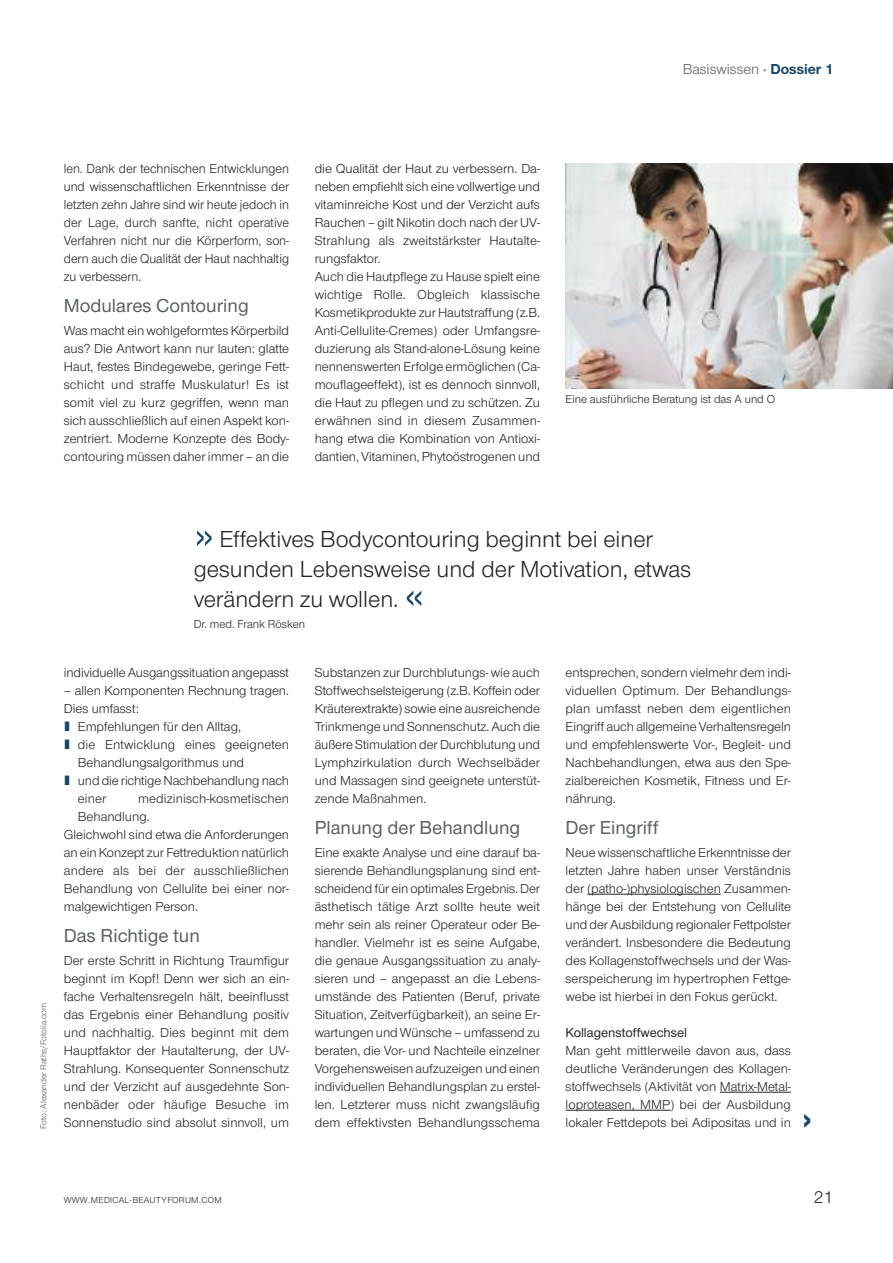
<style>
.page{position:relative;width:893px;height:1263px;background:#fff}
.page>*{position:absolute;margin:0;border:0;box-sizing:border-box;transform-origin:0 0}
.t1{font:24px/30px "Nimbus Sans Novus T";color:#222221}
.t2{font:900 21.15px "Nimbus Sans Novus T";color:#194667;scale:.67 1}
.t3{font:500 19.5px "Nimbus Sans Novus T";color:#58615f}
.t4{font:18px "Nimbus Sans Novus T";color:#222221}
.t5{font:15px "Nimbus Sans Novus T";color:#58615f}
.t6{font:13.5px/18px "Nimbus Sans Novus T";color:#222221;text-align:justify}
.t7{font:13.5px/18px "Nimbus Sans Novus T";color:#222221;text-align:justify;scale:.96 1}
.t8{font:500 13.5px "Nimbus Sans Novus T";color:#222221}
.t9{font:12px "Nimbus Sans Novus T";color:#222221}
.t10{font:9px "Nimbus Sans Novus T";color:#58615f}
.t11{font:9px "Nimbus Sans Novus T";letter-spacing:.025em;color:#222221}
.s1{font-weight:700;color:#999c7c}
.s2{font-weight:700;color:#194667}
.s3{font-size:52.5px;color:#194667}
.s4{font-weight:900;font-size:14.1px;color:#194667}
</style>
<div class="page">
<hr style="left:587px;top:894px;width:134px;height:1px;background:#222221">
<hr style="left:720px;top:1092px;width:68px;height:1px;background:#222221">
<hr style="left:566px;top:1110px;width:104px;height:1px;background:#222221">
<img style="left:566px;top:164px;width:327px;height:225px">
<p class="t5" style="left:683px;top:60px;width:152px">Basiswissen <span class="s1">·</span> <span class="s2">Dossier 1</span></p>
<p class="t7" style="left:64px;top:159px;width:236px">len. Dank der technischen Entwicklungen und wissenschaftlichen Erkenntnisse der letzten zehn Jahre sind wir heute jedoch in der Lage, durch sanfte, nicht operative Verfahren nicht nur die Körperform, son&shy;dern auch die Qualität der Haut nachhaltig zu verbessern.</p>
<h3 class="t3" style="left:64px;top:294px;width:186px">Modulares Contouring</h3>
<p class="t6" style="left:64px;top:321px;width:227px">Was macht ein wohlgeformtes Körperbild aus? Die Antwort kann nur lauten: glatte Haut, festes Bindegewebe, geringe Fett&shy;schicht und straffe Muskulatur! Es ist somit viel zu kurz gegriffen, wenn man sich ausschließlich auf einen Aspekt kon&shy;zentriert. Moderne Konzepte des Body&shy;contouring müssen daher immer – an die</p>
<p class="t6" style="left:315px;top:159px;width:227px;text-align:left">die Qualität der Haut zu verbessern. Da&shy;neben empfiehlt sich eine vollwertige und vitaminreiche Kost und der Verzicht aufs Rauchen – gilt Nikotin doch nach der UV-Strahlung als zweitstärkster Hautalte&shy;rungsfaktor.<br>Auch die Hautpflege zu Hause spielt eine wichtige Rolle. Obgleich klassische Kosmetikprodukte zur Hautstraffung (z.B.<br>Anti-Cellulite-Cremes) oder Umfangsre&shy;duzierung als Stand-alone-Lösung keine nennenswerten Erfolge ermöglichen (Ca&shy;mouflageeffekt), ist es dennoch sinnvoll, die Haut zu pflegen und zu schützen. Zu erwähnen sind in diesem Zusammen&shy;hang etwa die Kombination von Antioxi&shy;dantien, Vitaminen, Phytoöstrogenen und</p>
<p class="t9" style="left:566px;top:391px;width:211px">Eine ausführliche Beratung ist das A und O</p>
<h1 class="t1" style="left:194px;top:523px;width:499px"><span class="s3">»</span> Effektives Bodycontouring beginnt bei einer gesunden Lebensweise und der Motivation, etwas verändern zu wollen. <span class="s3">«</span></h1>
<p class="t9" style="left:194px;top:616px;width:113px">Dr. med. Frank Rösken</p>
<p class="t10" style="left:38px;top:1129px;width:128px;rotate:-90deg">Foto: Alexander Raths/Fotolia.com</p>
<p class="t6" style="left:64px;top:663px;width:227px">individuelle Ausgangssituation angepasst</p>
<p class="t6" style="left:64px;top:681px;width:227px">– allen Komponenten Rechnung tragen.</p>
<p class="t6" style="left:64px;top:699px;width:77px">Dies umfasst:</p>
<p class="t6" style="left:64px;top:717px;width:179px"><span class="s4">I</span> Empfehlungen für den Alltag,</p>
<p class="t6" style="left:64px;top:735px;width:227px"><span class="s4">I</span> die Entwicklung eines geeigneten</p>
<p class="t6" style="left:78px;top:753px;width:168px">Behandlungsalgorithmus und</p>
<p class="t6" style="left:64px;top:771px;width:227px"><span class="s4">I</span> und die richtige Nachbehandlung nach</p>
<p class="t6" style="left:78px;top:789px;width:30px">einer</p>
<p class="t6" style="left:138px;top:789px;width:153px">medizinisch-kosmetischen</p>
<p class="t6" style="left:78px;top:807px;width:74px">Behandlung.</p>
<p class="t6" style="left:64px;top:825px;width:227px">Gleichwohl sind etwa die Anforderungen</p>
<p class="t6" style="left:64px;top:843px;width:227px">an ein Konzept zur Fettreduktion natürlich</p>
<p class="t6" style="left:64px;top:861px;width:227px">andere als bei der ausschließlichen</p>
<p class="t6" style="left:64px;top:879px;width:227px">Behandlung von Cellulite bei einer nor-</p>
<p class="t6" style="left:64px;top:897px;width:136px">malgewichtigen Person.</p>
<h3 class="t3" style="left:64px;top:924px;width:138px">Das Richtige tun</h3>
<p class="t6" style="left:64px;top:951px;width:227px">Der erste Schritt in Richtung Traumfigur beginnt im Kopf! Denn wer sich an ein&shy;fache Verhaltensregeln hält, beeinflusst das Ergebnis einer Behandlung positiv und nachhaltig. Dies beginnt mit dem Hauptfaktor der Hautalterung, der UV-Strahlung. Konsequenter Sonnenschutz und der Verzicht auf ausgedehnte Son&shy;nenbäder oder häufige Besuche im Sonnenstudio sind absolut sinnvoll, um</p>
<p class="t6" style="left:315px;top:663px;width:227px">Substanzen zur Durchblutungs- wie auch Stoffwechselsteigerung (z.B. Koffein oder Kräuterextrakte) sowie eine ausreichende Trinkmenge und Sonnenschutz. Auch die äußere Stimulation der Durchblutung und Lymphzirkulation durch Wechselbäder und Massagen sind geeignete unterstüt&shy;zende Maßnahmen.</p>
<h3 class="t3" style="left:315px;top:816px;width:207px">Planung der Behandlung</h3>
<p class="t6" style="left:315px;top:843px;width:227px">Eine exakte Analyse und eine darauf ba&shy;sierende Behandlungsplanung sind ent&shy;scheidend für ein optimales Ergebnis. Der ästhetisch tätige Arzt sollte heute weit mehr sein als reiner Operateur oder Be&shy;handler. Vielmehr ist es seine Aufgabe, die genaue Ausgangssituation zu analy&shy;sieren und – angepasst an die Lebens&shy;umstände des Patienten (Beruf, private Situation, Zeitverfügbarkeit), an seine Er&shy;wartungen und Wünsche – umfassend zu beraten, die Vor- und Nachteile einzelner Vorgehensweisen aufzuzeigen und einen individuellen Behandlungsplan zu erstel&shy;len. Letzterer muss nicht zwangsläufig dem effektivsten Behandlungsschema</p>
<p class="t6" style="left:566px;top:663px;width:227px">entsprechen, sondern vielmehr dem indi&shy;viduellen Optimum. Der Behandlungs&shy;plan umfasst neben dem eigentlichen Eingriff auch allgemeine Verhaltensregeln und empfehlenswerte Vor-, Begleit- und Nachbehandlungen, etwa aus den Spe&shy;zialbereichen Kosmetik, Fitness und Er&shy;nährung.</p>
<h3 class="t3" style="left:566px;top:816px;width:95px">Der Eingriff</h3>
<p class="t6" style="left:566px;top:843px;width:227px">Neue wissenschaftliche Erkenntnisse der letzten Jahre haben unser Verständnis der (patho-)physiologischen Zusammen&shy;hänge bei der Entstehung von Cellulite und der Ausbildung regionaler Fettpolster verändert. Insbesondere die Bedeutung des Kollagenstoffwechsels und der Was&shy;serspeicherung im hypertrophen Fettge&shy;webe ist hierbei in den Fokus gerückt.</p>
<p class="t8" style="left:566px;top:1024px;width:123px">Kollagenstoffwechsel</p>
<p class="t6" style="left:566px;top:1041px;width:227px">Man geht mittlerweile davon aus, dass deutliche Veränderungen des Kollagen&shy;stoffwechsels (Aktivität von Matrix-Metal&shy;loproteasen, MMP) bei der Ausbildung</p>
<p class="t6" style="left:566px;top:1113px;width:227px">lokaler Fettdepots bei Adipositas und in</p>
<h2 class="t2" style="left:804px;top:1108px;width:12px">&gt;</h2>
<p class="t11" style="left:64px;top:1194px;width:159px">WWW.MEDICAL-BEAUTYFORUM.COM</p>
<h3 class="t4" style="left:814px;top:1186px;width:21px">21</h3>
</div>
